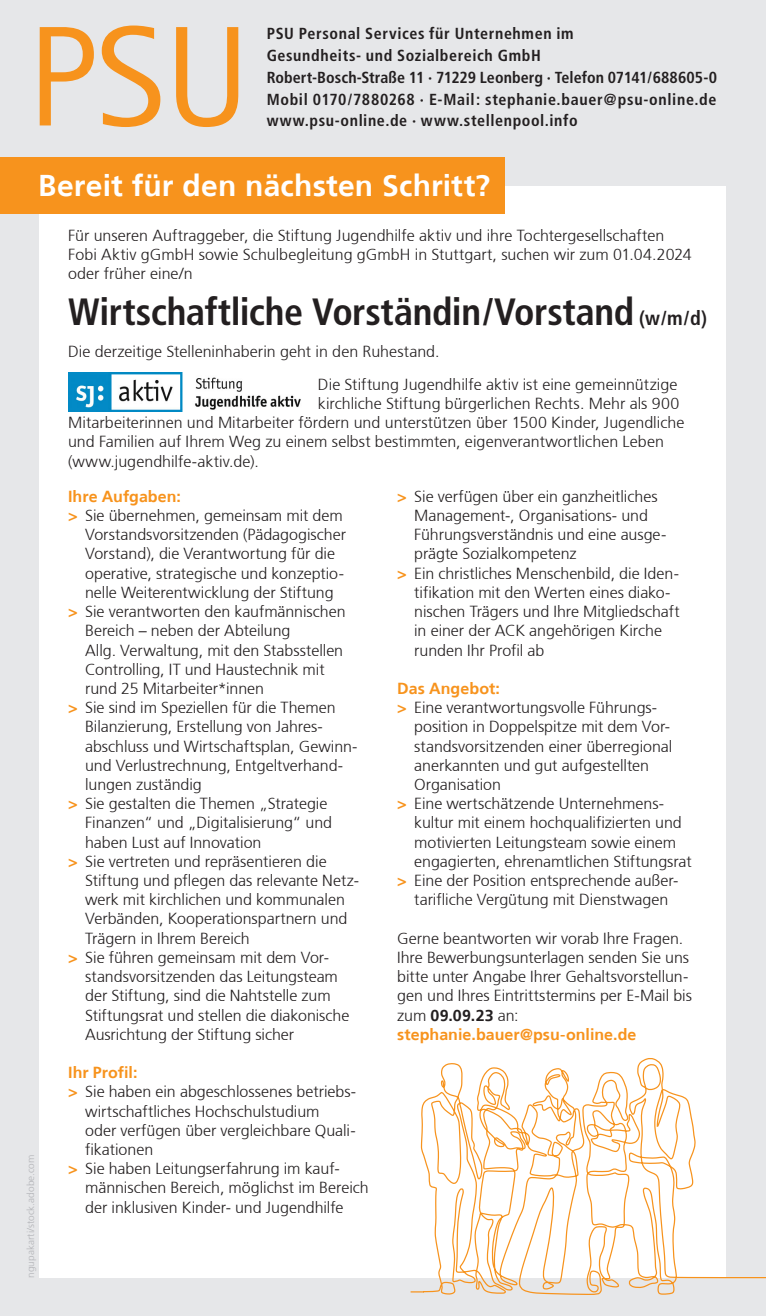
<style>
.page{position:relative;width:766px;height:1316px;background:#fff}
.page>*{position:absolute;margin:0;border:0;box-sizing:border-box;transform-origin:0 0}
.t1{font:700 condensed 38px "Frutiger";letter-spacing:-.01em;color:#231f20}
.t2{font:700 30px "Frutiger";letter-spacing:.005em;color:#fff}
.t3{font:300 16px/19.2px "Frutiger";color:#231f20}
.t4{font:700 condensed 16px/21.8px "Frutiger";letter-spacing:.035em;color:#231f20}
.t5{font:700 16px "Frutiger";letter-spacing:.005em;color:#f7931d}
.t6{font:300 10px "Frutiger";letter-spacing:.005em;color:#b2b3b7}
.s1{font-size:20px}
.s2{font-weight:700;color:#f7931d}
.s3{font-weight:700}
</style>
<div class="page">
<div style="left:0;top:0;width:765px;height:1315px;background:#e6e7e9"></div>
<div style="left:40px;top:186px;width:686px;height:1091px;background:#fff"></div>
<svg style="left:40px;top:27px;width:54px;height:98px"></svg>
<svg style="left:102px;top:26px;width:58px;height:101px"></svg>
<svg style="left:176px;top:27px;width:62px;height:100px"></svg>
<div style="left:0;top:157px;width:505px;height:57px;background:#f7931d"></div>
<svg style="left:408px;top:1058px;width:357px;height:237px"></svg>
<img style="left:68px;top:372px;width:233px;height:39px">
<p class="t4" style="left:266px;top:23px;width:452px">PSU Personal Services für Unternehmen im<br>Gesundheits- und Sozialbereich GmbH<br>Robert-Bosch-Straße 11 · 71229 Leonberg · Telefon 07141/688605-0<br>Mobil 0170/7880268 · E-Mail: stephanie.bauer@psu-online.de www.psu-online.de · www.stellenpool.info</p>
<h2 class="t2" style="left:38px;top:168px;width:453px">Bereit für den nächsten Schritt?</h2>
<p class="t6" style="left:25px;top:1277px;width:124px;rotate:-90deg">ngupakarti/stock.adobe.com</p>
<p class="t3" style="left:68px;top:226px;width:625px">Für unseren Auftraggeber, die Stiftung Jugendhilfe aktiv und ihre Tochtergesellschaften<br>Fobi Aktiv gGmbH sowie Schulbegleitung gGmbH in Stuttgart, suchen wir zum 01.04.2024 oder früher eine/n</p>
<h1 class="t1" style="left:68px;top:289px;width:640px">Wirtschaftliche Vorständin/Vorstand <span class="s1">(w/m/d)</span></h1>
<p class="t3" style="left:318px;top:334px;width:361px;line-height:33.2px;text-indent:-250px">Die derzeitige Stelleninhaberin geht in den Ruhestand.<br>Die Stiftung Jugendhilfe aktiv ist eine gemeinnützige</p>
<p class="t3" style="left:68px;top:394px;width:617px;text-indent:250px">kirchliche Stiftung bürgerlichen Rechts. Mehr als 900<br>Mitarbeiterinnen und Mitarbeiter fördern und unterstützen über 1500 Kinder, Jugendliche und Familien auf Ihrem Weg zu einem selbst bestimmten, eigenverantwortlichen Leben (www.jugendhilfe-aktiv.de).</p>
<p class="t5" style="left:68px;top:487px;width:114px">Ihre Aufgaben:</p>
<p class="t3" style="left:68px;top:506px;width:276px"><span class="s2">&gt;</span> Sie übernehmen, gemeinsam mit dem</p>
<p class="t3" style="left:85px;top:525px;width:262px">Vorstandsvorsitzenden (Pädagogischer</p>
<p class="t3" style="left:85px;top:544px;width:251px">Vorstand), die Verantwortung für die</p>
<p class="t3" style="left:85px;top:563px;width:260px">operative, strategische und konzeptio-</p>
<p class="t3" style="left:85px;top:583px;width:250px">nelle Weiterentwicklung der Stiftung</p>
<p class="t3" style="left:68px;top:602px;width:279px"><span class="s2">&gt;</span> Sie verantworten den kaufmännischen</p>
<p class="t3" style="left:85px;top:621px;width:207px">Bereich – neben der Abteilung</p>
<p class="t3" style="left:85px;top:640px;width:259px">Allg. Verwaltung, mit den Stabsstellen</p>
<p class="t3" style="left:85px;top:659px;width:241px">Controlling, IT und Haustechnik mit</p>
<p class="t3" style="left:85px;top:679px;width:180px">rund 25 Mitarbeiter*innen</p>
<p class="t3" style="left:68px;top:698px;width:269px"><span class="s2">&gt;</span> Sie sind im Speziellen für die Themen</p>
<p class="t3" style="left:85px;top:717px;width:239px">Bilanzierung, Erstellung von Jahres-</p>
<p class="t3" style="left:85px;top:736px;width:274px">abschluss und Wirtschaftsplan, Gewinn-</p>
<p class="t3" style="left:85px;top:755px;width:259px">und Verlustrechnung, Entgeltverhand-</p>
<p class="t3" style="left:85px;top:775px;width:118px">lungen zuständig</p>
<p class="t3" style="left:68px;top:794px;width:261px"><span class="s2">&gt;</span> Sie gestalten die Themen „Strategie</p>
<p class="t3" style="left:85px;top:813px;width:248px">Finanzen“ und „Digitalisierung“ und</p>
<p class="t3" style="left:85px;top:832px;width:178px">haben Lust auf Innovation</p>
<p class="t3" style="left:68px;top:851px;width:260px"><span class="s2">&gt;</span> Sie vertreten und repräsentieren die</p>
<p class="t3" style="left:85px;top:871px;width:275px">Stiftung und pflegen das relevante Netz-</p>
<p class="t3" style="left:85px;top:890px;width:261px">werk mit kirchlichen und kommunalen</p>
<p class="t3" style="left:85px;top:909px;width:264px">Verbänden, Kooperationspartnern und</p>
<p class="t3" style="left:85px;top:928px;width:166px">Trägern in Ihrem Bereich</p>
<p class="t3" style="left:68px;top:947px;width:262px"><span class="s2">&gt;</span> Sie führen gemeinsam mit dem Vor-</p>
<p class="t3" style="left:85px;top:967px;width:254px">standsvorsitzenden das Leitungsteam</p>
<p class="t3" style="left:85px;top:986px;width:247px">der Stiftung, sind die Nahtstelle zum</p>
<p class="t3" style="left:85px;top:1005px;width:266px">Stiftungsrat und stellen die diakonische</p>
<p class="t3" style="left:85px;top:1024px;width:210px">Ausrichtung der Stiftung sicher</p>
<p class="t5" style="left:68px;top:1063px;width:71px">Ihr Profil:</p>
<p class="t3" style="left:68px;top:1082px;width:289px"><span class="s2">&gt;</span> Sie haben ein abgeschlossenes betriebs-</p>
<p class="t3" style="left:85px;top:1101px;width:236px">wirtschaftliches Hochschulstudium</p>
<p class="t3" style="left:85px;top:1120px;width:272px">oder verfügen über vergleichbare Quali-</p>
<p class="t3" style="left:85px;top:1139px;width:70px">fikationen</p>
<p class="t3" style="left:68px;top:1159px;width:273px"><span class="s2">&gt;</span> Sie haben Leitungserfahrung im kauf-</p>
<p class="t3" style="left:85px;top:1178px;width:285px">männischen Bereich, möglichst im Bereich</p>
<p class="t3" style="left:85px;top:1197px;width:260px">der inklusiven Kinder- und Jugendhilfe</p>
<p class="t3" style="left:397px;top:487px;width:262px"><span class="s2">&gt;</span> Sie verfügen über ein ganzheitliches</p>
<p class="t3" style="left:414px;top:506px;width:235px">Management-, Organisations- und</p>
<p class="t3" style="left:414px;top:525px;width:254px">Führungsverständnis und eine ausge-</p>
<p class="t3" style="left:414px;top:544px;width:164px">prägte Sozialkompetenz</p>
<p class="t3" style="left:397px;top:563px;width:283px"><span class="s2">&gt;</span> Ein christliches Menschenbild, die Iden-</p>
<p class="t3" style="left:414px;top:583px;width:258px">tifikation mit den Werten eines diako-</p>
<p class="t3" style="left:414px;top:602px;width:267px">nischen Trägers und Ihre Mitgliedschaft</p>
<p class="t3" style="left:414px;top:621px;width:249px">in einer der ACK angehörigen Kirche</p>
<p class="t3" style="left:414px;top:640px;width:132px">runden Ihr Profil ab</p>
<p class="t5" style="left:397px;top:679px;width:104px">Das Angebot:</p>
<p class="t3" style="left:397px;top:698px;width:261px"><span class="s2">&gt;</span> Eine verantwortungsvolle Führungs-</p>
<p class="t3" style="left:414px;top:717px;width:257px">position in Doppelspitze mit dem Vor-</p>
<p class="t3" style="left:414px;top:736px;width:259px">standsvorsitzenden einer überregional</p>
<p class="t3" style="left:414px;top:755px;width:236px">anerkannten und gut aufgestellten</p>
<p class="t3" style="left:414px;top:775px;width:88px">Organisation</p>
<p class="t3" style="left:397px;top:794px;width:268px"><span class="s2">&gt;</span> Eine wertschätzende Unternehmens-</p>
<p class="t3" style="left:414px;top:813px;width:269px">kultur mit einem hochqualifizierten und</p>
<p class="t3" style="left:414px;top:832px;width:263px">motivierten Leitungsteam sowie einem</p>
<p class="t3" style="left:414px;top:851px;width:279px">engagierten, ehrenamtlichen Stiftungsrat</p>
<p class="t3" style="left:397px;top:871px;width:283px"><span class="s2">&gt;</span> Eine der Position entsprechende außer-</p>
<p class="t3" style="left:414px;top:890px;width:255px">tarifliche Vergütung mit Dienstwagen</p>
<p class="t3" style="left:397px;top:928px;width:296px">Gerne beantworten wir vorab Ihre Fragen.<br>Ihre Bewerbungsunterlagen senden Sie uns bitte unter Angabe Ihrer Gehaltsvorstellun&shy;gen und Ihres Eintrittstermins per E-Mail bis zum <span class="s3">09.09.23</span> an: <span class="s2">stephanie.bauer@psu-online.de</span></p>
</div>
